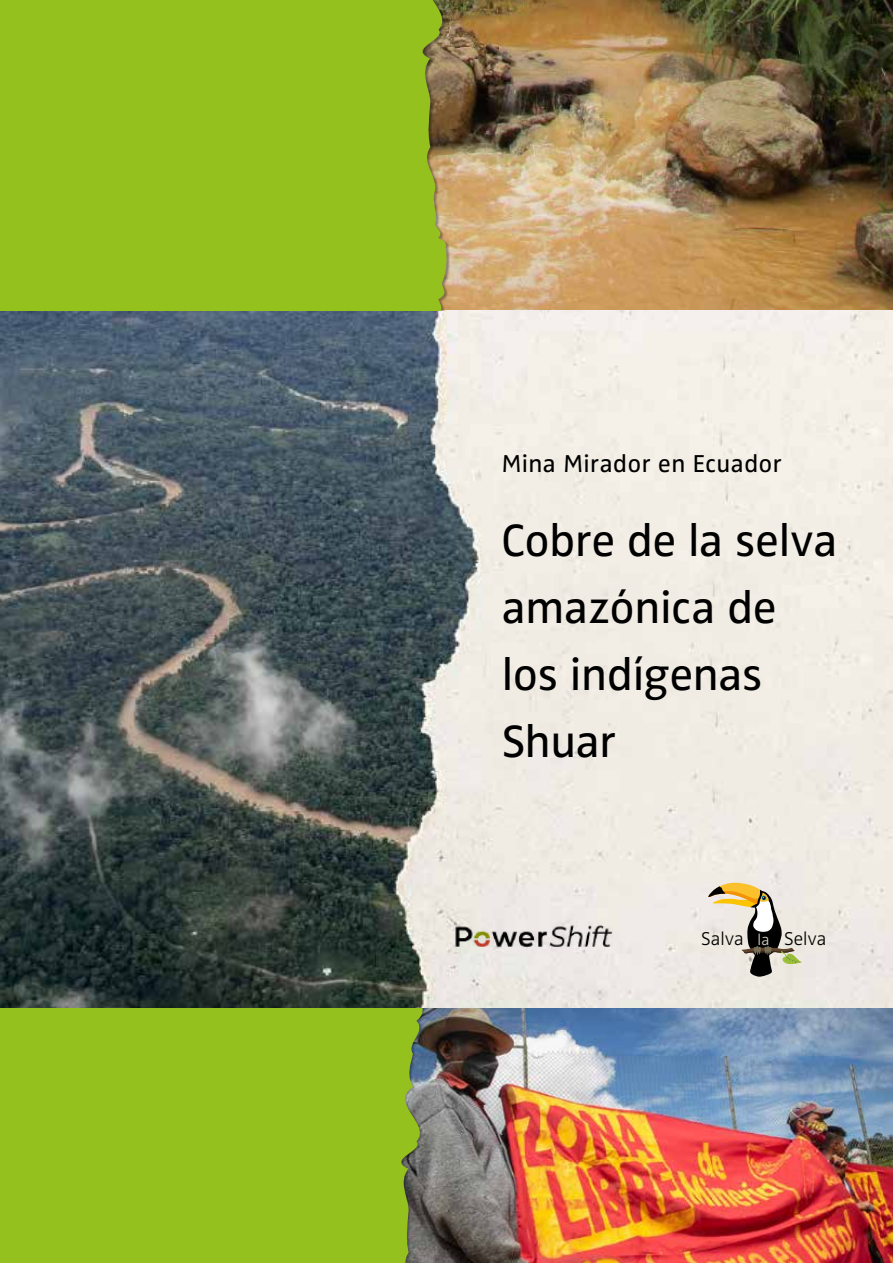
<style>
.page{position:relative;width:893px;height:1263px;background:#fff}
.page>*{position:absolute;margin:0;border:0;box-sizing:border-box;transform-origin:0 0}
.t1{font:46.8px/67.1px "Zwo Pro";letter-spacing:-.005em;color:#000}
.t2{font:25.35px "Zwo Pro";letter-spacing:.02em;color:#000}
.t3{font:300 19.2px "Zwo";color:#000}
.s1{font-size:16.05px;color:#d5d2c5}
</style>
<div class="page">
<img style="left:430px;top:1008px;width:463px;height:255px">
<div style="left:0;top:1008px;width:430px;height:255px;background:#95c11f"></div>
<img style="left:455px;top:0;width:438px;height:310px">
<img style="left:0;top:310px;width:893px;height:698px">
<img style="left:453px;top:921px;width:162px;height:29px">
<div style="left:0;top:0;width:455px;height:310px;background:#95c11f"></div>
<svg style="left:708px;top:883px;width:94px;height:94px;background:#c5bda9"></svg>
<p class="t2" style="left:502px;top:445px;width:282px">Mina Mirador en Ecuador</p>
<p class="t1" style="left:502px;top:503px;width:337px">Cobre de la selva amazónica de los indígenas<br>Shuar</p>
<p class="t3" style="left:701px;top:928px;width:127px">Salva <span class="s1">la</span> Selva</p>
</div>
